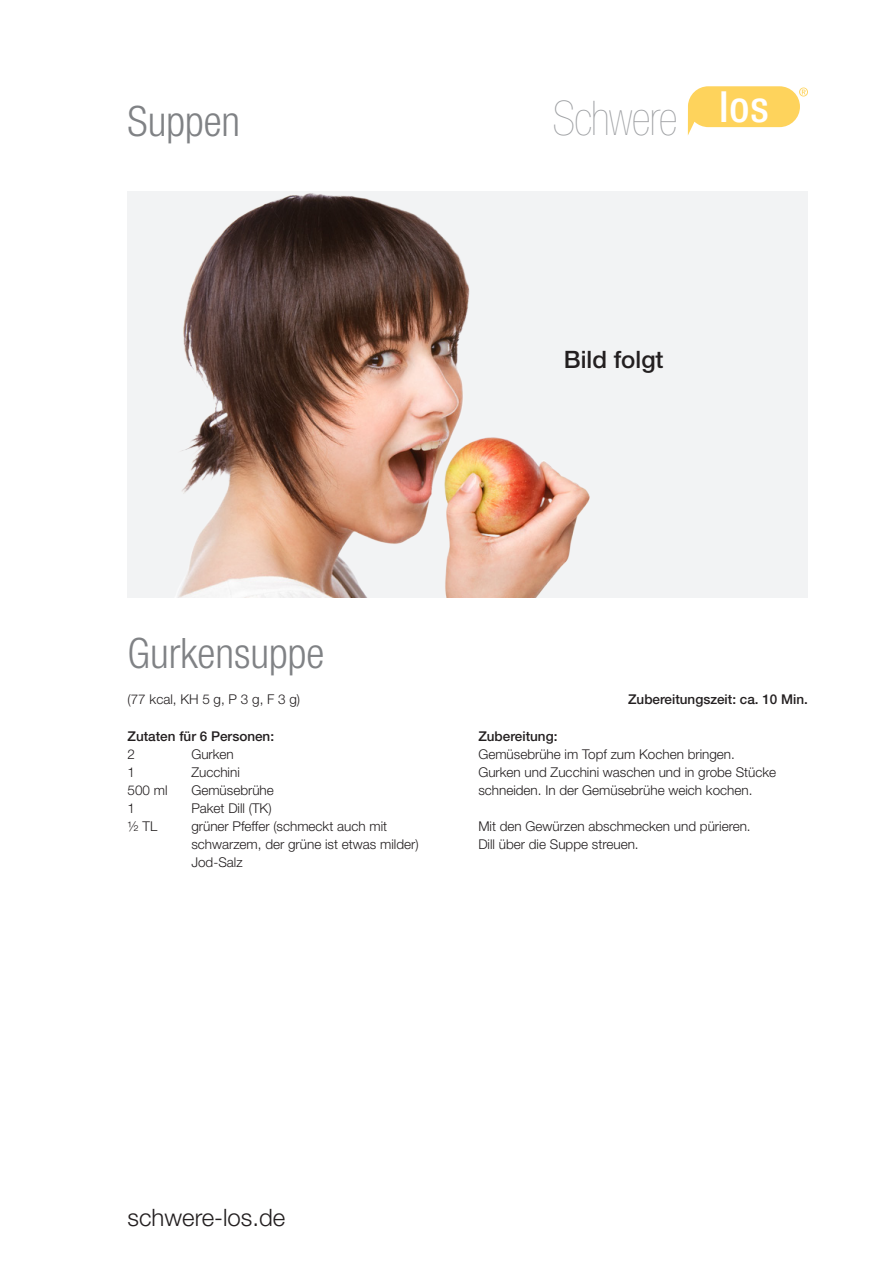
<style>
.page{position:relative;width:893px;height:1263px;background:#fff}
.page>*{position:absolute;margin:0;border:0;box-sizing:border-box;transform-origin:0 0}
.t1{font:200 condensed 47.85px "Helvetica Neue LT Pro";letter-spacing:-.02em;color:#9d9fa2}
.t2{font:300 condensed 42px "Helvetica Neue LT Pro";color:#808285}
.t3{font:300 24px "Helvetica Neue LT Pro";color:#231f20}
.t4{font:500 24px "Helvetica Neue LT Pro";color:#231f20}
.t5{font:300 13.5px/18px "Helvetica Neue LT Pro";color:#231f20}
.t6{font:500 13.5px "Helvetica Neue LT Pro";color:#231f20}
</style>
<div class="page">
<svg style="left:688px;top:86px;width:120px;height:49px"></svg>
<div style="left:128px;top:191px;width:680px;height:406px;background:#f2f3f4"></div>
<img style="left:179px;top:193px;width:411px;height:404px">
<p class="t2" style="left:128px;top:97px;width:114px">Suppen</p>
<p class="t2" style="left:128px;top:629px;width:198px">Gurkensuppe</p>
<h1 class="t1" style="left:553px;top:92px;width:217px">Schwere <sup>los</sup></h1>
<p class="t4" style="left:564px;top:345px;width:101px">Bild folgt</p>
<p class="t5" style="left:128px;top:690px;width:174px">(77 kcal, KH 5 g, P 3 g, F 3 g)</p>
<p class="t6" style="left:628px;top:691px;width:181px">Zubereitungszeit: ca. 10 Min.</p>
<p class="t6" style="left:128px;top:728px;width:148px">Zutaten für 6 Personen:</p>
<p class="t5" style="left:128px;top:745px;width:9px">2</p>
<p class="t5" style="left:191px;top:745px;width:44px">Gurken</p>
<p class="t5" style="left:128px;top:763px;width:9px">1</p>
<p class="t5" style="left:191px;top:763px;width:50px">Zucchini</p>
<p class="t5" style="left:128px;top:781px;width:42px">500 ml</p>
<p class="t5" style="left:191px;top:781px;width:84px">Gemüsebrühe</p>
<p class="t5" style="left:128px;top:799px;width:9px">1</p>
<p class="t5" style="left:191px;top:799px;width:82px">Paket Dill (TK)</p>
<p class="t5" style="left:128px;top:817px;width:31px">½ TL</p>
<p class="t5" style="left:191px;top:817px;width:229px">grüner Pfeffer (schmeckt auch mit schwarzem, der grüne ist etwas milder)</p>
<p class="t5" style="left:191px;top:853px;width:53px">Jod-Salz</p>
<p class="t6" style="left:478px;top:728px;width:81px">Zubereitung:</p>
<p class="t5" style="left:478px;top:745px;width:299px">Gemüsebrühe im Topf zum Kochen bringen.<br>Gurken und Zucchini waschen und in grobe Stücke schneiden. In der Gemüsebrühe weich kochen.</p>
<p class="t5" style="left:478px;top:817px;width:274px">Mit den Gewürzen abschmecken und pürieren.<br>Dill über die Suppe streuen.</p>
<p class="t3" style="left:128px;top:1202px;width:159px">schwere-los.de</p>
</div>
